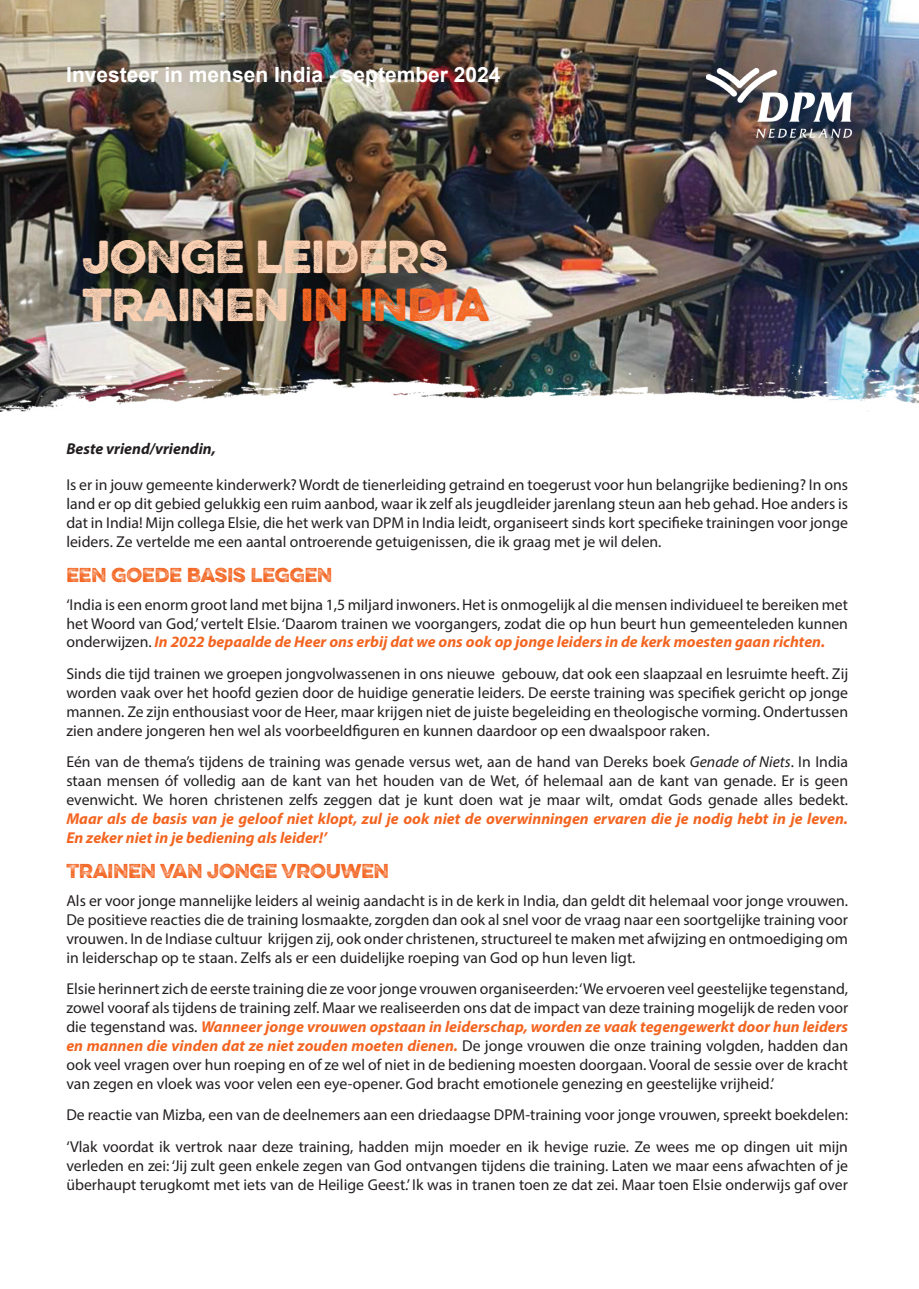
<style>
.page{position:relative;width:919px;height:1289px;background:#fff}
.page>*{position:absolute;margin:0;border:0;box-sizing:border-box;transform-origin:0 0}
.t1{font:41.4px/47.8px "Eveleth Slant";color:#fcd1b3}
.t2{font:700 21px "Arial";color:#fff}
.t3{font:300 18px "Eveleth Slant";color:#f36521}
.t4{font:15.75px/18.9px "Myriad Pro";color:#231f20;text-align:justify}
.t5{font:italic 700 15.75px/18.9px "Myriad Pro";color:#f36521}
.t6{font:italic 700 15.75px "Myriad Pro";color:#231f20}
.s1{color:#f36521}
.s2{font-weight:700;font-style:italic;color:#f36521}
.s3{font-style:italic}
</style>
<div class="page">
<img style="left:0;top:0;width:918px;height:361px">
<img style="left:0;top:361px;width:918px;height:51px">
<img style="left:706px;top:68px;width:145px;height:69px">
<h2 class="t2" style="left:66px;top:61px;width:436px">Investeer in mensen India - september 2024</h2>
<h1 class="t1" style="left:83px;top:231px;width:408px">JONGE LEIDERS<br>TRAINEN <span class="s1">IN INDIA</span></h1>
<p class="t6" style="left:66px;top:438px;width:151px">Beste vriend/vriendin,</p>
<p class="t4" style="left:66px;top:475px;width:783px">Is er in jouw gemeente kinderwerk? Wordt de tienerleiding getraind en toegerust voor hun belangrijke bediening? In ons land er op dit gebied gelukkig een ruim aanbod, waar ik zelf als jeugdleider jarenlang steun aan heb gehad. Hoe anders is dat in India! Mijn collega Elsie, die het werk van DPM in India leidt, organiseert sinds kort specifieke trainingen voor jonge leiders. Ze vertelde me een aantal ontroerende getuigenissen, die ik graag met je wil delen.</p>
<p class="t3" style="left:66px;top:561px;width:267px">EEN GOEDE BASIS LEGGEN</p>
<p class="t4" style="left:66px;top:594px;width:783px">‘India is een enorm groot land met bijna 1,5 miljard inwoners. Het is onmogelijk al die mensen individueel te bereiken met het Woord van God,’ vertelt Elsie. ‘Daarom trainen we voorgangers, zodat die op hun beurt hun gemeenteleden kunnen onderwijzen. <span class="s2">In 2022 bepaalde de Heer ons erbij dat we ons ook op jonge leiders in de kerk moesten gaan richten.</span></p>
<p class="t4" style="left:66px;top:664px;width:783px">Sinds die tijd trainen we groepen jongvolwassenen in ons nieuwe gebouw, dat ook een slaapzaal en lesruimte heeft. Zij worden vaak over het hoofd gezien door de huidige generatie leiders. De eerste training was specifiek gericht op jonge mannen. Ze zijn enthousiast voor de Heer, maar krijgen niet de juiste begeleiding en theologische vorming. Ondertussen zien andere jongeren hen wel als voorbeeldfiguren en kunnen daardoor op een dwaalspoor raken.</p>
<p class="t4" style="left:66px;top:752px;width:783px">Eén van de thema’s tijdens de training was genade versus wet, aan de hand van Dereks boek <span class="s3">Genade of Niets</span>. In India staan mensen óf volledig aan de kant van het houden van de Wet, óf helemaal aan de kant van genade. Er is geen evenwicht. We horen christenen zelfs zeggen dat je kunt doen wat je maar wilt, omdat Gods genade alles bedekt.</p>
<p class="t5" style="left:66px;top:809px;width:783px">Maar als de basis van je geloof niet klopt, zul je ook niet de overwinningen ervaren die je nodig hebt in je leven.<br>En zeker niet in je bediening als leider!’</p>
<p class="t3" style="left:66px;top:857px;width:324px">TRAINEN VAN JONGE VROUWEN</p>
<p class="t4" style="left:66px;top:890px;width:783px">Als er voor jonge mannelijke leiders al weinig aandacht is in de kerk in India, dan geldt dit helemaal voor jonge vrouwen.<br>De positieve reacties die de training losmaakte, zorgden dan ook al snel voor de vraag naar een soortgelijke training voor vrouwen. In de Indiase cultuur krijgen zij, ook onder christenen, structureel te maken met afwijzing en ontmoediging om in leiderschap op te staan. Zelfs als er een duidelijke roeping van God op hun leven ligt.</p>
<p class="t4" style="left:66px;top:979px;width:783px">Elsie herinnert zich de eerste training die ze voor jonge vrouwen organiseerden: ‘We ervoeren veel geestelijke tegenstand, zowel vooraf als tijdens de training zelf. Maar we realiseerden ons dat de impact van deze training mogelijk de reden voor die tegenstand was. <span class="s2">Wanneer jonge vrouwen opstaan in leiderschap, worden ze vaak tegengewerkt door hun leiders en mannen die vinden dat ze niet zouden moeten dienen.</span> De jonge vrouwen die onze training volgden, hadden dan ook veel vragen over hun roeping en of ze wel of niet in de bediening moesten doorgaan. Vooral de sessie over de kracht van zegen en vloek was voor velen een eye-opener. God bracht emotionele genezing en geestelijke vrijheid.’</p>
<p class="t4" style="left:66px;top:1099px;width:783px;line-height:31.7px">De reactie van Mizba, een van de deelnemers aan een driedaagse DPM-training voor jonge vrouwen, spreekt boekdelen: ‘Vlak voordat ik vertrok naar deze training, hadden mijn moeder en ik hevige ruzie. Ze wees me op dingen uit mijn</p>
<p class="t4" style="left:66px;top:1155px;width:783px">verleden en zei: ‘Jij zult geen enkele zegen van God ontvangen tijdens die training. Laten we maar eens afwachten of je überhaupt terugkomt met iets van de Heilige Geest.’ Ik was in tranen toen ze dat zei. Maar toen Elsie onderwijs gaf over</p>
</div>
